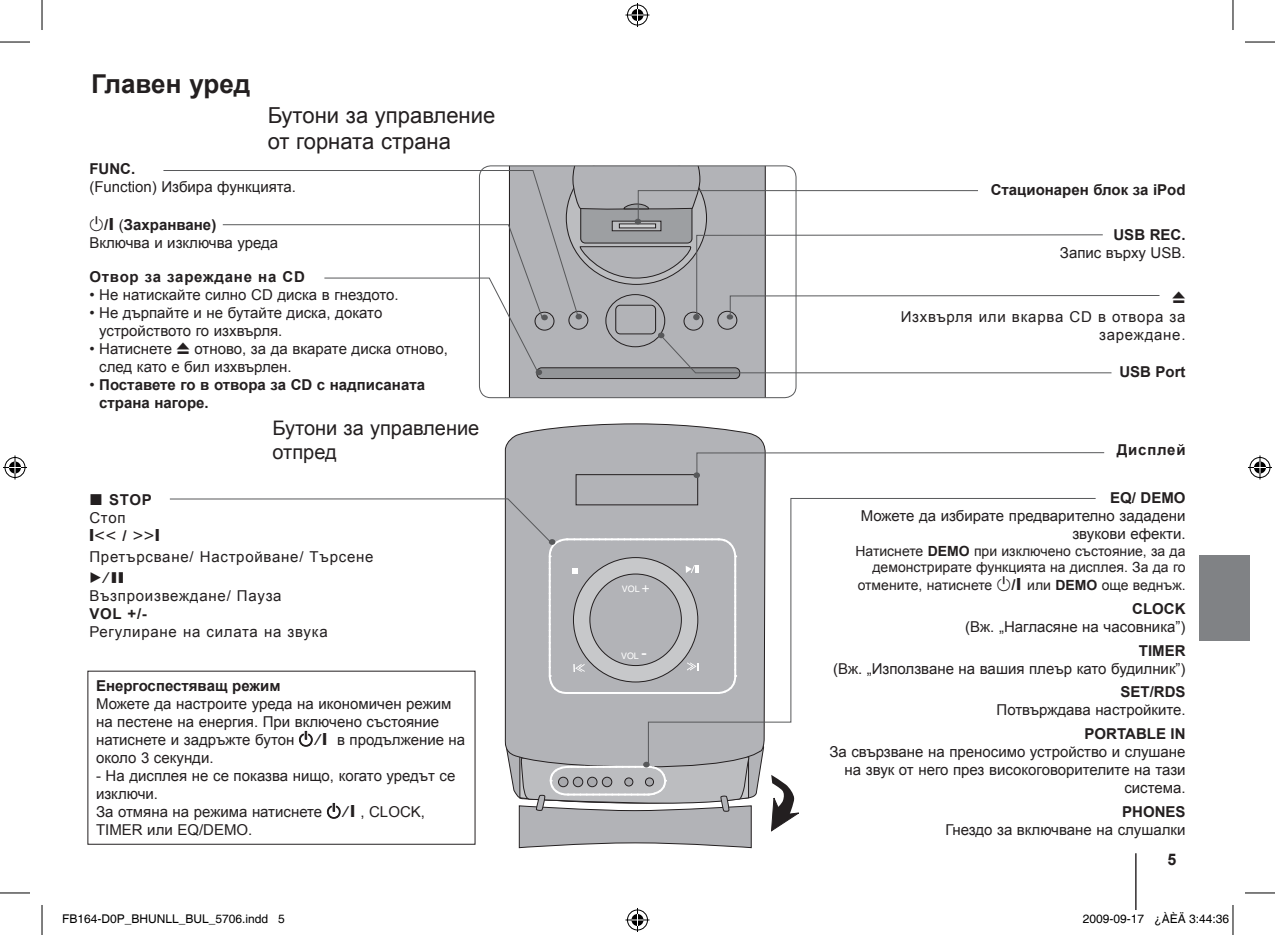
<style>
.page{position:relative;width:1275px;height:935px;background:#fff}
.page>*{position:absolute;margin:0;border:0;box-sizing:border-box;transform-origin:0 0}
.t1{font:700 26px "Arial";color:#231f20}
.t2{font:22px/26.4px "Arial";color:#231f20}
.t3{font:20px/24px "Arial";color:#231f20}
.t4{font:15px/18px "Arial";color:#231f20}
.t5{font:700 15px/18px "Arial";color:#231f20}
.t6{font:15px/18px "Arial";letter-spacing:.05em;color:#231f20;text-align:right}
.t7{font:700 15px "Arial";letter-spacing:.05em;color:#231f20}
.t8{font:15px "Sony PS Arrow";color:#231f20}
.t9{font:15px "Sony PS Common";color:#231f20}
.t10{font:14px/17.4px "Arial";color:#231f20;text-align:right}
.t11{font:12px "Helvetica";color:#000}
.t12{font:8.8px "Helvetica";color:#fff}
.s1{font-family:"Sony PS Common"}
.s2{font-weight:700}
.s3{font-weight:400}
.s4{font-family:"Sony PS Common";font-weight:400}
.s5{font-family:"Arial";font-weight:700}
.s6{font-size:13.4px}
.s7{font-size:17.8px}
.s8{font-family:"Sony PS Common";font-size:15px}
.s9{font-weight:700;font-size:15px}
</style>
<div class="page">
<hr style="left:1135px;top:853px;width:1px;height:56px;background:#231f20">
<div style="left:1199px;top:555px;width:51px;height:85px;background:#808285"></div>
<svg style="left:504px;top:423px;width:262px;height:325px;background:#b4b5b9"></svg>
<div style="left:576px;top:474px;width:122px;height:31px;border:1px solid #231f20"></div>
<svg style="left:771px;top:776px;width:28px;height:55px"></svg>
<div style="left:509px;top:374px;width:257px;height:22px;background:#b2b3b7"></div>
<div style="left:537px;top:368px;width:202px;height:10px;background:#939598;border-radius:5px"></div>
<div style="left:536px;top:367px;width:204px;height:12px;border:1px solid #231f20;border-radius:5px"></div>
<div style="left:535px;top:369px;width:7px;height:6px;background:#57585a;border-radius:50%"></div>
<svg style="left:222px;top:166px;width:938px;height:208px"></svg>
<svg style="left:169px;top:498px;width:478px;height:197px"></svg>
<div style="left:693px;top:472px;width:7px;height:6px;background:#57585a;border-radius:50%"></div>
<svg style="left:696px;top:451px;width:409px;height:24px"></svg>
<svg style="left:506px;top:742px;width:256px;height:106px;background:#b9b9bc"></svg>
<svg style="left:647px;top:497px;width:449px;height:267px"></svg>
<svg style="left:299px;top:730px;width:14px;height:17px"></svg>
<svg style="left:327px;top:803px;width:14px;height:16px"></svg>
<hr style="left:0;top:42px;width:30px;height:1px;background:#000">
<hr style="left:1245px;top:42px;width:30px;height:1px;background:#000">
<hr style="left:0;top:892px;width:30px;height:1px;background:#000">
<hr style="left:1245px;top:892px;width:30px;height:1px;background:#000">
<hr style="left:42px;top:0;width:1px;height:30px;background:#000">
<hr style="left:42px;top:904px;width:1px;height:30px;background:#000">
<hr style="left:1232px;top:0;width:1px;height:30px;background:#000">
<hr style="left:1232px;top:904px;width:1px;height:30px;background:#000">
<svg style="left:625px;top:3px;width:24px;height:24px"></svg>
<svg style="left:625px;top:908px;width:24px;height:23px"></svg>
<svg style="left:3px;top:455px;width:24px;height:24px"></svg>
<svg style="left:1248px;top:455px;width:24px;height:24px"></svg>
<h1 class="t1" style="left:91px;top:66px;width:161px">Главен уред</h1>
<h2 class="t2" style="left:268px;top:102px;width:229px">Бутони за управление от горната страна</h2>
<p class="t5" style="left:89px;top:160px;width:47px">FUNC.</p>
<p class="t4" style="left:89px;top:178px;width:208px">(Function) Избира функцията.</p>
<p class="t4" style="left:89px;top:216px;width:190px"><span class="s1">1</span><span class="s2">/</span><span class="s1">]</span> (<span class="s2">Захранване)<br></span>Включва и изключва уреда</p>
<p class="t7" style="left:89px;top:267px;width:217px">Отвор за зареждане на CD</p>
<p class="t4" style="left:89px;top:286px;width:311px">• Не натискайте силно CD диска в гнездото.</p>
<p class="t4" style="left:99px;top:304px;width:285px;text-indent:-10px">• Не дърпайте и не бутайте диска, докато устройството го изхвърля.</p>
<p class="t4" style="left:99px;top:340px;width:350px;text-indent:-10px">• Натиснете <span class="s1">Z</span> отново, за да вкарате диска отново, след като е бил изхвърлен.</p>
<p class="t5" style="left:99px;top:376px;width:327px;text-indent:-10px"><span class="s3">•</span> Поставете го в отвора за CD с надписаната страна нагоре.</p>
<h3 class="t3" style="left:272px;top:416px;width:208px">Бутони за управление отпред</h3>
<p class="t5" style="left:89px;top:491px;width:64px"><span class="s4">x</span> STOP<br><span class="s3">Стоп</span></p>
<p class="t8" style="left:89px;top:526px;width:72px"><span class="s1">]</span>II <span class="s5">/</span> ii<span class="s1">]</span></p>
<p class="t6" style="left:89px;top:547px;width:286px">Претърсване/ Настройване/ Търсене</p>
<p class="t9" style="left:89px;top:568px;width:36px">B/X</p>
<p class="t6" style="left:89px;top:586px;width:194px">Възпроизвеждане/ Пауза</p>
<p class="t5" style="left:89px;top:604px;width:59px">VOL +/-</p>
<p class="t6" style="left:89px;top:622px;width:240px">Регулиране на силата на звука</p>
<p class="t5" style="left:96px;top:677px;width:186px">Енергоспестяващ режим</p>
<p class="t4" style="left:96px;top:695px;width:371px">Можете да настроите уреда на икономичен режим на пестене на енергия. При включено състояние натиснете и задръжте бутон <span class="s1">1/]</span> в продължение на около 3 секунди.</p>
<p class="t4" style="left:96px;top:767px;width:361px">- На дисплея не се показва нищо, когато уредът се изключи.<br>За отмяна на режима натиснете <span class="s1">1/]</span> , CLOCK,<br>TIMER или EQ/DEMO.</p>
<p class="t12" style="left:622px;top:583px;width:29px">VOL <span class="s6">+</span></p>
<p class="t12" style="left:621px;top:650px;width:27px">VOL <span class="s7">-</span></p>
<p class="t5" style="left:990px;top:181px;width:196px">Стационарен блок за iPod</p>
<p class="t5" style="left:1113px;top:226px;width:74px">USB REC.</p>
<p class="t4" style="left:1060px;top:244px;width:127px">Запис върху USB.</p>
<p class="t9" style="left:1172px;top:289px;width:15px">Z</p>
<p class="t6" style="left:900px;top:307px;width:286px">Изхвърля или вкарва CD в отвора за зареждане.</p>
<p class="t5" style="left:1119px;top:363px;width:68px">USB Port</p>
<p class="t7" style="left:1116px;top:440px;width:70px">Дисплей</p>
<p class="t5" style="left:1110px;top:489px;width:77px">EQ/ DEMO</p>
<p class="t4" style="left:860px;top:506px;width:326px;text-align:right">Можете да избирате предварително зададени звукови ефекти.</p>
<p class="t10" style="left:855px;top:542px;width:332px">Натиснете <span class="s2">DEMO</span> при изключено състояние, за да демонстрирате функцията на дисплея. За да го отмените, натиснете <span class="s8">1</span><span class="s9">/</span><span class="s8">]</span> или <span class="s2">DEMO</span> още веднъж.</p>
<p class="t5" style="left:1132px;top:600px;width:55px">CLOCK</p>
<p class="t4" style="left:965px;top:618px;width:222px">(Вж. „Нагласяне на часовника”)</p>
<p class="t5" style="left:1139px;top:642px;width:48px">TIMER</p>
<p class="t4" style="left:833px;top:659px;width:354px">(Вж. „Използване на вашия плеър като будилник”)</p>
<p class="t5" style="left:1120px;top:683px;width:67px">SET/RDS</p>
<p class="t4" style="left:996px;top:701px;width:190px">Потвърждава настройките.</p>
<p class="t5" style="left:1084px;top:725px;width:102px">PORTABLE IN</p>
<p class="t4" style="left:829px;top:743px;width:358px;text-align:right">За свързване на преносимо устройство и слушане на звук от него през високоговорителите на тази система.</p>
<p class="t5" style="left:1122px;top:803px;width:65px">PHONES</p>
<p class="t4" style="left:945px;top:820px;width:242px">Гнездо за включване на слушалки</p>
<p class="t11" style="left:62px;top:911px;width:224px">FB164-D0P_BHUNLL_BUL_5706.indd 5</p>
<p class="t11" style="left:1083px;top:911px;width:148px">2009-09-17 ¿ÀÈÄ 3:44:36</p>
</div>
